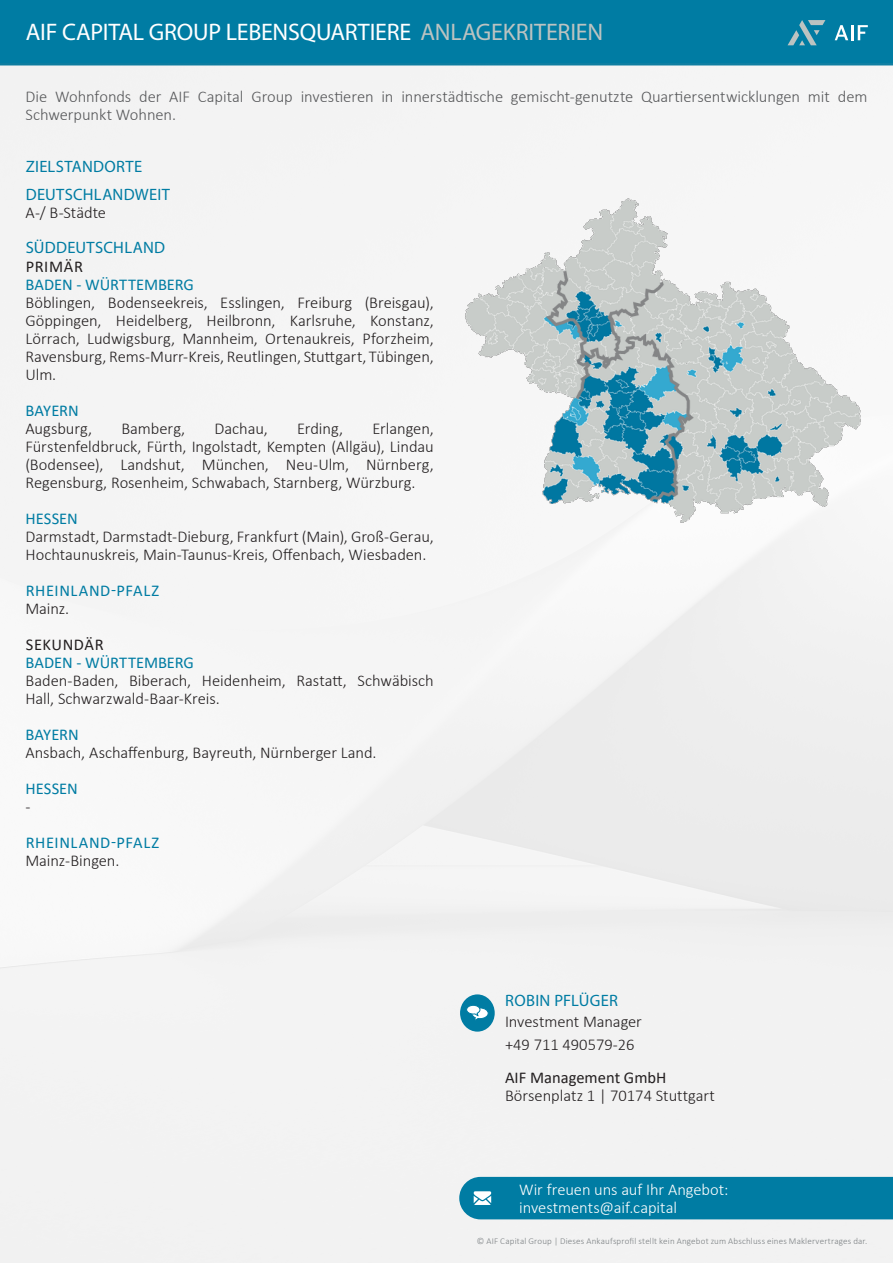
<style>
.page{position:relative;width:893px;height:1263px;background:#fff}
.page>*{position:absolute;margin:0;border:0;box-sizing:border-box;transform-origin:0 0}
.Fließtext{font:24px "Myriad Pro";letter-spacing:-.01em;color:#fff}
.Fließtext-2{font:300 16.5px/18px "Calibri";letter-spacing:-.005em;color:#231f20}
.Fließtext-3{font:300 16.5px/18px "Calibri";letter-spacing:-.005em;color:#57585a}
.Fließtext-4{font:16.5px "Calibri";letter-spacing:.005em;color:#007ca3}
.Fließtext-5{font:300 16.5px "Calibri";letter-spacing:-.005em;color:#fff}
.Fließtext-6{font:16.5px "Myriad Pro";letter-spacing:.02em;color:#007ca3}
.Fließtext-7{font:16.5px "Calibri";letter-spacing:.035em;color:#007ca3}
.Fließtext-8{font:16.5px "Calibri";letter-spacing:.035em;color:#231f20}
.t1{font:300 9px "Calibri";letter-spacing:.02em;color:#7b8083}
.s1{color:#bcc3c1}
.s2{font-family:"Myriad Pro";font-weight:400;color:#007ca3}
.s3{font-weight:400}
</style>
<div class="page">
<div style="left:0;top:0;width:893px;height:65px;background:#007ca3"></div>
<svg style="left:835px;top:25px;width:33px;height:15px"></svg>
<svg style="left:787px;top:20px;width:38px;height:25px"></svg>
<div style="left:0;top:64px;width:892px;height:1198px;background:#f3f3f3"></div>
<div style="left:459px;top:1177px;width:434px;height:42px;background:#007ca3"></div>
<img style="left:459px;top:188px;width:402px;height:341px">
<div style="left:460px;top:994px;width:35px;height:38px;background:#007ca3;border-radius:50%"></div>
<svg style="left:466px;top:1005px;width:22px;height:15px"></svg>
<p class="Fließtext" style="left:26px;top:17px;width:579px">AIF CAPITAL GROUP LEBENSQUARTIERE <span class="s1">ANLAGEKRITERIEN</span></p>
<p class="Fließtext-3" style="left:26px;top:87px;width:843px">Die Wohnfonds der AIF Capital Group investieren in innerstädtische gemischt-genutzte Quartiersentwicklungen mit dem<br>Schwerpunkt Wohnen.</p>
<p class="Fließtext-6" style="left:26px;top:157px;width:118px">ZIELSTANDORTE</p>
<p class="Fließtext-6" style="left:26px;top:185px;width:146px">DEUTSCHLANDWEIT</p>
<p class="Fließtext-2" style="left:26px;top:204px;width:82px">A-/ B-Städte</p>
<p class="Fließtext-6" style="left:26px;top:238px;width:141px">SÜDDEUTSCHLAND</p>
<p class="Fließtext-8" style="left:26px;top:255px;width:59px">PRIMÄR</p>
<p class="Fließtext-4" style="left:26px;top:273px;width:170px">BADEN - WÜRTTEMBERG</p>
<p class="Fließtext-2" style="left:26px;top:293px;width:410px;text-align:justify">Böblingen, Bodenseekreis, Esslingen, Freiburg (Breisgau), Göppingen, Heidelberg, Heilbronn, Karlsruhe, Konstanz, Lörrach, Ludwigsburg, Mannheim, Ortenaukreis, Pforzheim, Ravensburg, Rems-Murr-Kreis, Reutlingen, Stuttgart, Tübingen, Ulm.</p>
<p class="Fließtext-4" style="left:26px;top:399px;width:55px">BAYERN</p>
<p class="Fließtext-2" style="left:26px;top:419px;width:68px">Augsburg,</p>
<p class="Fließtext-2" style="left:121px;top:419px;width:65px">Bamberg,</p>
<p class="Fließtext-2" style="left:215px;top:419px;width:55px">Dachau,</p>
<p class="Fließtext-2" style="left:297px;top:419px;width:48px">Erding,</p>
<p class="Fließtext-2" style="left:26px;top:419px;width:410px;text-align:justify;text-indent:347px">Erlangen, Fürstenfeldbruck, Fürth, Ingolstadt, Kempten (Allgäu), Lindau (Bodensee), Landshut, München, Neu-Ulm, Nürnberg, Regensburg, Rosenheim, Schwabach, Starnberg, Würzburg.</p>
<p class="Fließtext-4" style="left:26px;top:507px;width:54px">HESSEN</p>
<p class="Fließtext-2" style="left:26px;top:527px;width:410px">Darmstadt, Darmstadt-Dieburg, Frankfurt (Main), Groß-Gerau,<br>Hochtaunuskreis, Main-Taunus-Kreis, Offenbach, Wiesbaden.</p>
<p class="Fließtext-7" style="left:26px;top:579px;width:135px">RHEINLAND-PFALZ</p>
<p class="Fließtext-2" style="left:26px;top:599px;width:45px">Mainz.</p>
<p class="Fließtext-8" style="left:26px;top:633px;width:79px">SEKUNDÄR</p>
<p class="Fließtext-4" style="left:26px;top:651px;width:170px">BADEN - WÜRTTEMBERG</p>
<p class="Fließtext-2" style="left:26px;top:671px;width:410px">Baden-Baden, Biberach, Heidenheim, Rastatt, Schwäbisch<br>Hall, Schwarzwald-Baar-Kreis.</p>
<p class="Fließtext-4" style="left:26px;top:723px;width:55px">BAYERN</p>
<p class="Fließtext-2" style="left:26px;top:743px;width:353px">Ansbach, Aschaffenburg, Bayreuth, Nürnberger Land.</p>
<p class="Fließtext-4" style="left:26px;top:777px;width:54px">HESSEN</p>
<p class="Fließtext-2" style="left:26px;top:797px;width:7px">-</p>
<p class="Fließtext-7" style="left:26px;top:831px;width:135px">RHEINLAND-PFALZ</p>
<p class="Fließtext-2" style="left:26px;top:851px;width:95px">Mainz-Bingen.</p>
<p class="Fließtext-2" style="left:505px;top:989px;width:138px;line-height:22.2px"><span class="s2">ROBIN PFLÜGER<br></span>Investment Manager +49 711 490579-26</p>
<p class="Fließtext-2" style="left:505px;top:1068px;width:211px"><span class="s3">AIF Management GmbH<br></span>Börsenplatz 1 | 70174 Stuttgart</p>
<p class="Fließtext-5" style="left:519px;top:1179px;width:211px">Wir freuen uns auf Ihr Angebot:</p>
<p class="Fließtext-5" style="left:519px;top:1197px;width:159px">investments@aif.capital</p>
<p class="t1" style="left:477px;top:1236px;width:392px">© AIF Capital Group | Dieses Ankaufsprofil stellt kein Angebot zum Abschluss eines Maklervertrages dar.</p>
</div>
